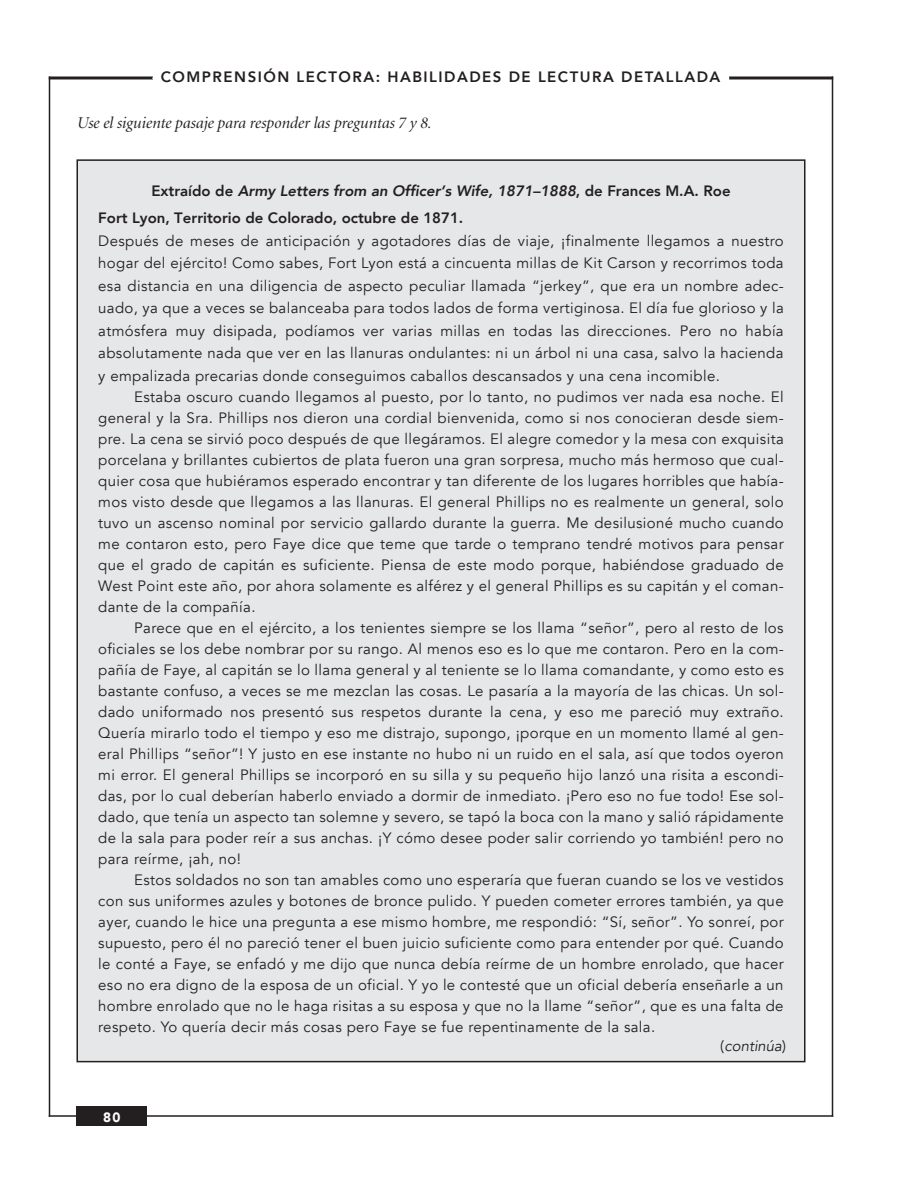
<style>
.page{position:relative;width:909px;height:1179px;background:#fff}
.page>*{position:absolute;margin:0;border:0;box-sizing:border-box;transform-origin:0 0}
.t1{font:italic 16.5px "Minion Display";color:#231f20}
.t2{font:15px/21px "Avenir";letter-spacing:.025em;color:#231f20;text-align:justify}
.t3{font:italic 800 15px "Avenir";color:#231f20}
.t4{font:800 15px "Avenir";letter-spacing:.1em;color:#231f20}
.t5{font:800 15px "Avenir";color:#231f20}
.t6{font:italic 15px "Avenir";color:#231f20}
.t7{font:900 13.5px "Avenir";color:#fff}
.s1{color:#fff}
.s2{font-style:normal}
</style>
<div class="page">
<hr style="left:49px;top:76px;width:1px;height:1041px;background:#231f20">
<hr style="left:49px;top:1115px;width:784px;height:2px;background:#231f20">
<hr style="left:832px;top:76px;width:1px;height:1041px;background:#231f20">
<hr style="left:49px;top:76px;width:784px;height:3px;background:#231f20">
<div style="left:153px;top:66px;width:576px;height:15px;background:#fff"></div>
<div style="left:77px;top:160px;width:728px;height:902px;background:#e6e7e9"></div>
<div style="left:76px;top:1107px;width:71px;height:19px;background:#231f20"></div>
<p class="t4" style="left:153px;top:65px;width:578px"><span class="s1">–</span>COMPRENSIÓN LECTORA: HABILIDADES DE LECTURA DETALLADA<span class="s1">–</span></p>
<p class="t1" style="left:76px;top:115px;width:356px">Use el siguiente pasaje para responder las preguntas 7 y 8.</p>
<p class="t3" style="left:151px;top:182px;width:581px"><span class="s2">Extraído de</span> Army Letters from an Officer’s Wife, 1871–1888<span class="s2">, de Frances M.A. Roe</span></p>
<p class="t5" style="left:98px;top:206px;width:367px">Fort Lyon, Territorio de Colorado, octubre de 1871.</p>
<p class="t2" style="left:98px;top:229px;width:687px;line-height:22.5px">Después de meses de anticipación y agotadores días de viaje, ¡finalmente llegamos a nuestro hogar del ejército! Como sabes, Fort Lyon está a cincuenta millas de Kit Carson y recorrimos toda esa distancia en una diligencia de aspecto peculiar llamada “jerkey”, que era un nombre adec&shy;uado, ya que a veces se balanceaba para todos lados de forma vertiginosa. El día fue glorioso y la atmósfera muy disipada, podíamos ver varias millas en todas las direcciones. Pero no había absolutamente nada que ver en las llanuras ondulantes: ni un árbol ni una casa, salvo la hacienda y empalizada precarias donde conseguimos caballos descansados y una cena incomible.</p>
<p class="t2" style="left:98px;top:386px;width:687px;text-indent:36px">Estaba oscuro cuando llegamos al puesto, por lo tanto, no pudimos ver nada esa noche. El general y la Sra. Phillips nos dieron una cordial bienvenida, como si nos conocieran desde siem&shy;pre. La cena se sirvió poco después de que llegáramos. El alegre comedor y la mesa con exquisita porcelana y brillantes cubiertos de plata fueron una gran sorpresa, mucho más hermoso que cual&shy;quier cosa que hubiéramos esperado encontrar y tan diferente de los lugares horribles que había&shy;mos visto desde que llegamos a las llanuras. El general Phillips no es realmente un general, solo tuvo un ascenso nominal por servicio gallardo durante la guerra. Me desilusioné mucho cuando me contaron esto, pero Faye dice que teme que tarde o temprano tendré motivos para pensar que el grado de capitán es suficiente. Piensa de este modo porque, habiéndose graduado de West Point este año, por ahora solamente es alférez y el general Phillips es su capitán y el coman&shy;dante de la compañía.</p>
<p class="t2" style="left:98px;top:617px;width:687px;text-indent:36px">Parece que en el ejército, a los tenientes siempre se los llama “señor”, pero al resto de los oficiales se los debe nombrar por su rango. Al menos eso es lo que me contaron. Pero en la com&shy;pañía de Faye, al capitán se lo llama general y al teniente se lo llama comandante, y como esto es bastante confuso, a veces se me mezclan las cosas. Le pasaría a la mayoría de las chicas. Un sol&shy;dado uniformado nos presentó sus respetos durante la cena, y eso me pareció muy extraño.<br>Quería mirarlo todo el tiempo y eso me distrajo, supongo, ¡porque en un momento llamé al gen&shy;eral Phillips “señor”! Y justo en ese instante no hubo ni un ruido en el sala, así que todos oyeron mi error. El general Phillips se incorporó en su silla y su pequeño hijo lanzó una risita a escondi&shy;das, por lo cual deberían haberlo enviado a dormir de inmediato. ¡Pero eso no fue todo! Ese sol&shy;dado, que tenía un aspecto tan solemne y severo, se tapó la boca con la mano y salió rápidamente de la sala para poder reír a sus anchas. ¡Y cómo desee poder salir corriendo yo también! pero no para reírme, ¡ah, no!</p>
<p class="t2" style="left:98px;top:869px;width:687px;text-indent:36px">Estos soldados no son tan amables como uno esperaría que fueran cuando se los ve vestidos con sus uniformes azules y botones de bronce pulido. Y pueden cometer errores también, ya que ayer, cuando le hice una pregunta a ese mismo hombre, me respondió: “Sí, señor”. Yo sonreí, por supuesto, pero él no pareció tener el buen juicio suficiente como para entender por qué. Cuando le conté a Faye, se enfadó y me dijo que nunca debía reírme de un hombre enrolado, que hacer eso no era digno de la esposa de un oficial. Y yo le contesté que un oficial debería enseñarle a un hombre enrolado que no le haga risitas a su esposa y que no la llame “señor”, que es una falta de respeto. Yo quería decir más cosas pero Faye se fue repentinamente de la sala.</p>
<p class="t6" style="left:720px;top:1037px;width:67px"><span class="s2">(</span>continúa<span class="s2">)</span></p>
<p class="t7" style="left:103px;top:1106px;width:19px">80</p>
</div>
